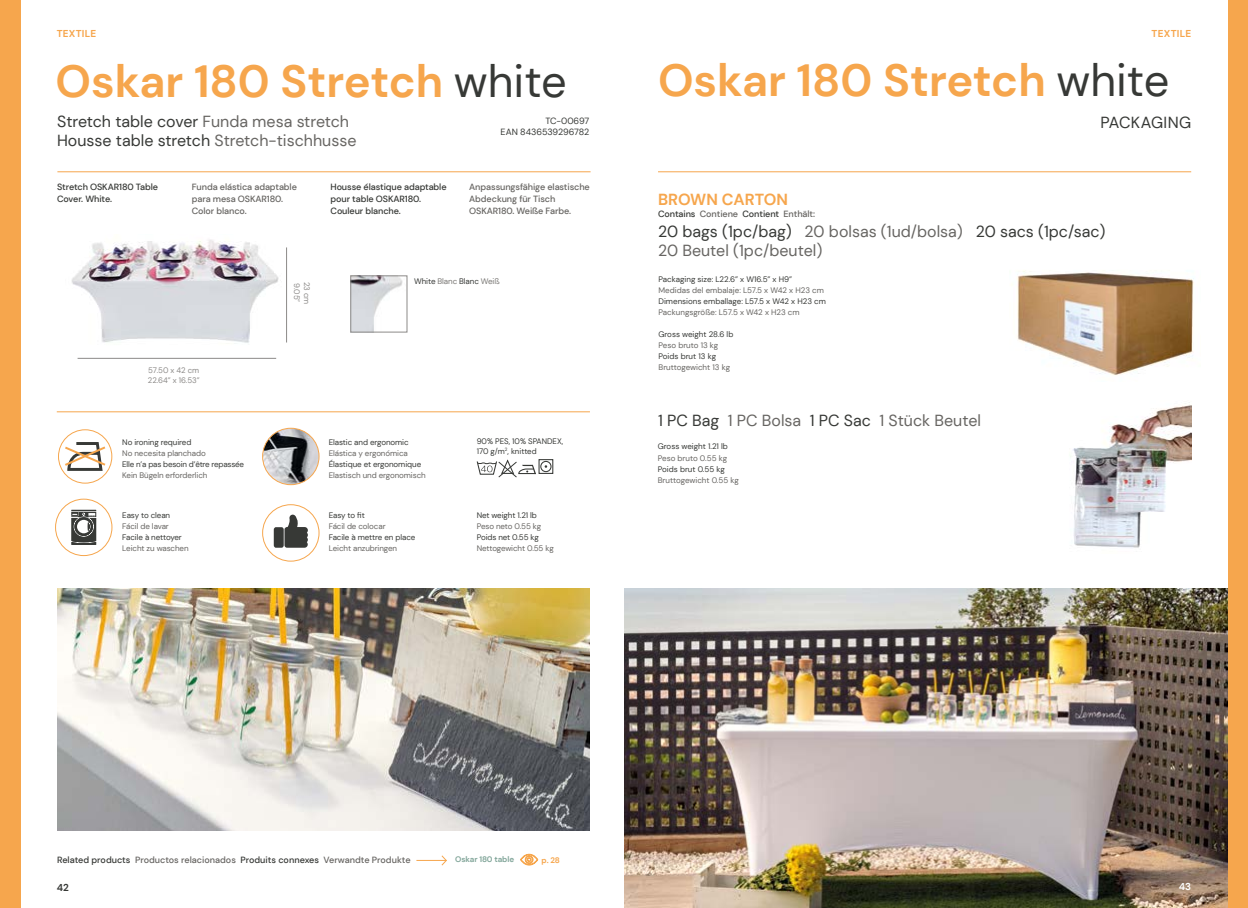
<style>
.page{position:relative;width:1248px;height:908px;background:#fff}
.page>*{position:absolute;margin:0;border:0;box-sizing:border-box;transform-origin:0 0}
.t1{font:700 45px "DM Sans";color:#f6a64d}
.t2{font:16px/19.2px "DM Sans";color:#676562}
.t3{font:16px/19.2px "DM Sans";color:#373936}
.t4{font:700 16px "DM Sans";color:#f6a64d}
.t5{font:16px "DM Sans";letter-spacing:.025em;color:#373936}
.t6{font:700 10px "DM Sans";letter-spacing:.025em;color:#f6a64d}
.t7{font:700 10px "DM Sans";color:#373936}
.t8{font:700 10px "DM Sans";color:#fff}
.t9{font:500 9px/12px "DM Sans";letter-spacing:-.01em;color:#676562}
.t10{font:500 9px/12px "DM Sans";letter-spacing:-.01em;color:#373936}
.t11{font:9px/10.8px "DM Sans";letter-spacing:-.01em;color:#373936;text-align:right}
.t12{font:8px/10px "DM Sans";letter-spacing:-.01em;color:#373936}
.t13{font:8px "DM Sans";letter-spacing:-.01em;color:#676562}
.t14{font:8px/10px "DM Sans";color:#8c8a88}
.t15{font:700 8px "DM Sans";letter-spacing:-.01em;color:#82a69a}
.t16{font:700 8px "DM Sans";color:#f6a64d}
.s1{font-weight:400;color:#373936}
.s2{color:#676562}
.s3{color:#797774}
.s4{color:#373936}
</style>
<div class="page">
<div style="left:0;top:0;width:21px;height:907px;background:#f6a64d"></div>
<div style="left:1227px;top:0;width:20px;height:907px;background:#f6a64d"></div>
<img style="left:71px;top:239px;width:216px;height:104px">
<hr style="left:57px;top:411px;width:533px;height:1px;background:#f6a64d">
<hr style="left:57px;top:171px;width:533px;height:1px;background:#f6a64d">
<hr style="left:286px;top:247px;width:1px;height:95px;background:#8c8a88">
<img style="left:262px;top:428px;width:57px;height:56px;border-radius:28px">
<div style="left:262px;top:427px;width:57px;height:58px;border:1px solid #f6a64d;border-radius:50%"></div>
<div style="left:55px;top:498px;width:57px;height:58px;border:1px solid #f6a64d;border-radius:50%"></div>
<svg style="left:71px;top:509px;width:25px;height:35px"></svg>
<svg style="left:58px;top:429px;width:54px;height:54px"></svg>
<div style="left:58px;top:429px;width:54px;height:54px;border:1px solid #f6a64d;border-radius:50%"></div>
<svg style="left:65px;top:442px;width:40px;height:28px"></svg>
<div style="left:262px;top:504px;width:57px;height:57px;border:1px solid #f6a64d;border-radius:50%"></div>
<div style="left:274px;top:527px;width:10px;height:20px;background:#373936;border-radius:2px"></div>
<svg style="left:284px;top:514px;width:24px;height:33px"></svg>
<svg style="left:476px;top:459px;width:60px;height:18px"></svg>
<div style="left:540px;top:460px;width:11px;height:12px;border:1px solid #373936;border-radius:50%"></div>
<div style="left:538px;top:459px;width:15px;height:14px;border:1px solid #373936"></div>
<hr style="left:78px;top:358px;width:198px;height:1px;background:#8c8a88">
<img style="left:352px;top:277px;width:51px;height:53px">
<div style="left:350px;top:275px;width:57px;height:57px;border:1px solid #8c8a88"></div>
<img style="left:57px;top:588px;width:532px;height:241px">
<svg style="left:520px;top:853px;width:18px;height:11px"></svg>
<hr style="left:416px;top:859px;width:30px;height:1px;background:#f6a64d">
<svg style="left:441px;top:855px;width:6px;height:10px"></svg>
<img style="left:624px;top:588px;width:603px;height:319px">
<img style="left:1070px;top:402px;width:120px;height:146px">
<hr style="left:658px;top:171px;width:532px;height:1px;background:#f6a64d">
<img style="left:1017px;top:270px;width:177px;height:106px">
<p class="t6" style="left:57px;top:27px;width:41px">TEXTILE</p>
<p class="t6" style="left:1151px;top:27px;width:41px">TEXTILE</p>
<h1 class="t1" style="left:55px;top:53px;width:512px">Oskar 180 Stretch <span class="s1">white</span></h1>
<p class="t11" style="left:500px;top:116px;width:90px">TC-00697<br>EAN 8436539296782</p>
<h2 class="t3" style="left:57px;top:111px;width:301px">Stretch table cover <span class="s2">Funda mesa stretch<br></span>Housse table stretch <span class="s2">Stretch-tischhusse</span></h2>
<p class="t10" style="left:57px;top:181px;width:103px">Stretch OSKAR180 Table<br>Cover. White.</p>
<p class="t9" style="left:192px;top:181px;width:107px">Funda elástica adaptable para mesa OSKAR180.<br>Color blanco.</p>
<p class="t10" style="left:330px;top:180px;width:118px">Housse élastique adaptable pour table OSKAR180.<br>Couleur blanche.</p>
<p class="t9" style="left:469px;top:181px;width:122px">Anpassungsfähige elastische<br>Abdeckung für Tisch<br>OSKAR180. Weiße Farbe.</p>
<p class="t14" style="left:148px;top:365px;width:53px">57.50 x 42 cm<br>22.64” x 16.53”</p>
<p class="t12" style="left:122px;top:437px;width:71px">No ironing required</p>
<p class="t13" style="left:122px;top:448px;width:85px">No necesita planchado</p>
<p class="t12" style="left:122px;top:459px;width:123px">Elle n’a pas besoin d’être repassée</p>
<p class="t13" style="left:122px;top:470px;width:87px">Kein Bügeln erforderlich</p>
<p class="t12" style="left:122px;top:510px;width:49px">Easy to clean</p>
<p class="t13" style="left:122px;top:521px;width:48px">Fácil de lavar</p>
<p class="t12" style="left:122px;top:532px;width:61px">Facile à nettoyer</p>
<p class="t13" style="left:122px;top:543px;width:68px">Leicht zu waschen</p>
<p class="t14" style="left:302px;top:283px;width:20px;rotate:90deg">9.05”</p>
<p class="t14" style="left:312px;top:281px;width:24px;rotate:90deg">23 cm</p>
<p class="t12" style="left:414px;top:275px;width:87px">White <span class="s3">Blanc</span> Blanc <span class="s3">Weiß</span></p>
<p class="t12" style="left:329px;top:437px;width:81px">Elastic and ergonomic</p>
<p class="t13" style="left:329px;top:448px;width:81px">Elástica y ergonómica</p>
<p class="t12" style="left:329px;top:459px;width:94px">Élastique et ergonomique</p>
<p class="t13" style="left:329px;top:470px;width:98px">Elastisch und ergonomisch</p>
<p class="t12" style="left:329px;top:510px;width:37px">Easy to fit</p>
<p class="t13" style="left:329px;top:521px;width:58px">Fácil de colocar</p>
<p class="t12" style="left:329px;top:532px;width:88px">Facile à mettre en place</p>
<p class="t13" style="left:329px;top:543px;width:70px">Leicht anzubringen</p>
<p class="t12" style="left:476px;top:435px;width:88px">90% PES, 10% SPANDEX,<br>170 g/m<sup>2</sup>, knitted</p>
<p class="t12" style="left:476px;top:510px;width:62px">Net weight 1.21 lb</p>
<p class="t13" style="left:476px;top:521px;width:66px">Peso neto 0.55 kg</p>
<p class="t12" style="left:476px;top:532px;width:64px">Poids net 0.55 kg</p>
<p class="t13" style="left:476px;top:543px;width:79px">Nettogewicht 0.55 kg</p>
<h1 class="t1" style="left:658px;top:52px;width:512px">Oskar 180 Stretch <span class="s1">white</span></h1>
<h2 class="t5" style="left:1100px;top:112px;width:92px">PACKAGING</h2>
<h2 class="t4" style="left:658px;top:189px;width:131px">BROWN CARTON</h2>
<p class="t10" style="left:658px;top:208px;width:158px">Contains <span class="s2">Contiene</span> Contient <span class="s2">Enthält:</span></p>
<h2 class="t2" style="left:658px;top:221px;width:449px"><span class="s4">20 bags (1pc/bag)</span> 20 bolsas (1ud/bolsa) <span class="s4">20 sacs (1pc/sac)<br></span>20 Beutel (1pc/beutel)</h2>
<p class="t12" style="left:658px;top:274px;width:135px">Packaging size: L22.6” x W16.5” x H9”</p>
<p class="t13" style="left:658px;top:285px;width:167px">Medidas del embalaje: L57.5 x W42 x H23 cm</p>
<p class="t12" style="left:658px;top:296px;width:169px">Dimensions emballage: L57.5 x W42 x H23 cm</p>
<p class="t13" style="left:658px;top:307px;width:143px">Packungsgröße: L57.5 x W42 x H23 cm</p>
<p class="t12" style="left:658px;top:329px;width:76px">Gross weight 28.6 lb</p>
<p class="t13" style="left:658px;top:340px;width:61px">Peso bruto 13 kg</p>
<p class="t12" style="left:658px;top:351px;width:59px">Poids brut 13 kg</p>
<p class="t13" style="left:658px;top:362px;width:73px">Bruttogewicht 13 kg</p>
<h2 class="t2" style="left:658px;top:410px;width:324px"><span class="s4">1 PC Bag</span> 1 PC Bolsa <span class="s4">1 PC Sac</span> 1 Stück Beutel</h2>
<p class="t12" style="left:657px;top:441px;width:72px">Gross weight 1.21 lb</p>
<p class="t13" style="left:657px;top:452px;width:71px">Peso bruto 0.55 kg</p>
<p class="t12" style="left:657px;top:463px;width:69px">Poids brut 0.55 kg</p>
<p class="t13" style="left:657px;top:474px;width:83px">Bruttogewicht 0.55 kg</p>
<p class="t9" style="left:57px;top:853px;width:355px"><span class="s4">Related products</span> Productos relacionados <span class="s4">Produits connexes</span> Verwandte Produkte</p>
<p class="t15" style="left:455px;top:854px;width:60px">Oskar 180 table</p>
<p class="t16" style="left:541px;top:854px;width:20px">p. 28</p>
<p class="t7" style="left:57px;top:880px;width:14px">42</p>
<p class="t8" style="left:1178px;top:879px;width:14px">43</p>
</div>
